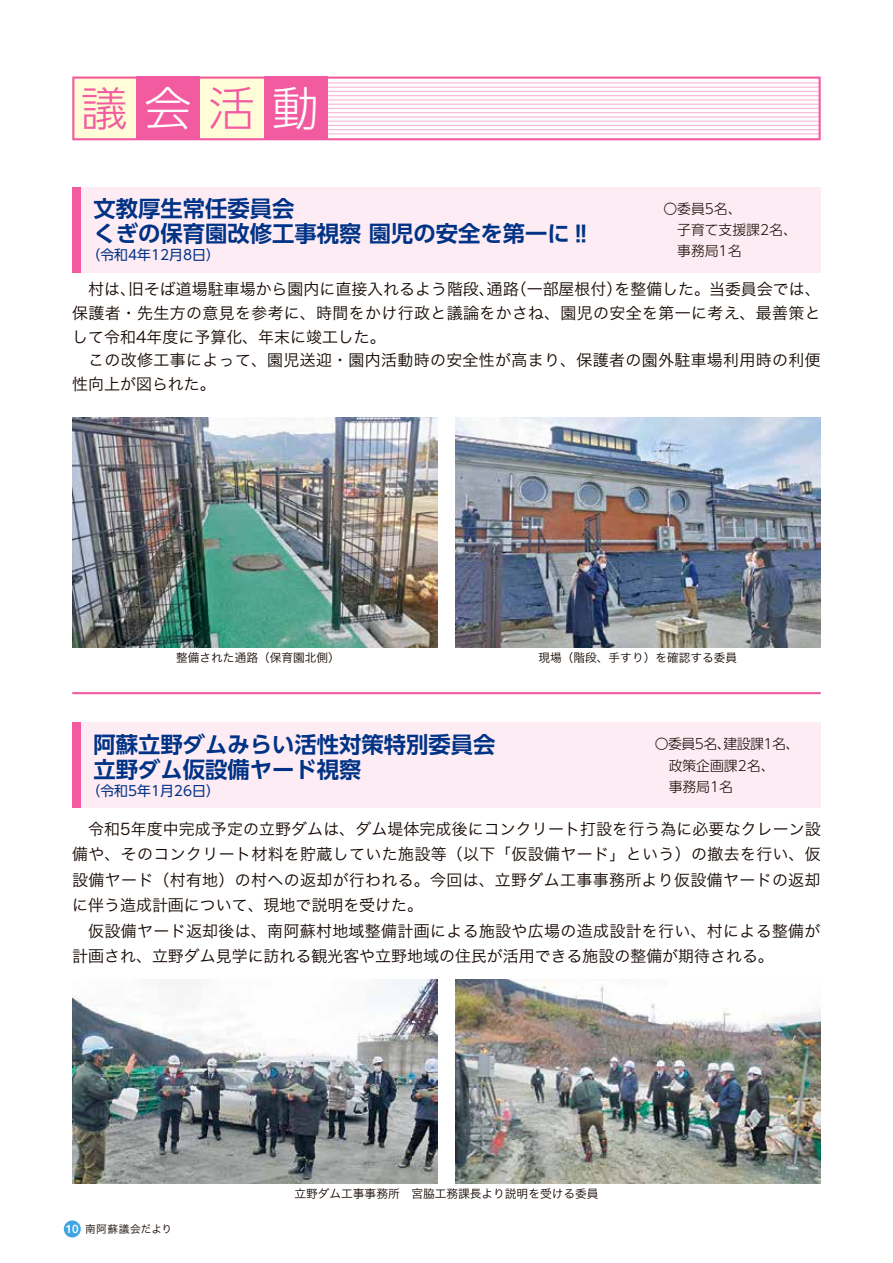
<style>
.page{position:relative;width:893px;height:1263px;background:#fff}
.page>*{position:absolute;margin:0;border:0;box-sizing:border-box;transform-origin:0 0}
.t1{font:300 46.5px "UD Shin Go Pro";color:#f35ba1}
.t2{font:700 22.35px/25.5px "UD Shin Go Pr 6 De";color:#003285}
.t3{font:15.9px/25.5px "Hira Kaku Std W3";letter-spacing:.02em;color:#140700;text-align:justify}
.t4{font:300 13.8px/21.3px "UD Shin Go Pr 6";color:#140700}
.t5{font:13.8px "UD Shin Go Pr 6";color:#003285}
.t6{font:11.7px "Hira Kaku Std W3";color:#140700}
.t7{font:10.65px "Hira Kaku Std W3";letter-spacing:.04em;color:#140700}
.s1{color:#fff}
.s2{font-family:"Helvetica Neue";font-weight:500;font-size:11.7px;color:#fff}
</style>
<div class="page">
<div style="left:72px;top:187px;width:749px;height:85px;background:#fdecf4"></div>
<div style="left:72px;top:187px;width:9px;height:85px;background:#f35ba1"></div>
<div style="left:72px;top:723px;width:749px;height:85px;background:#fdecf4"></div>
<div style="left:72px;top:723px;width:9px;height:85px;background:#f35ba1"></div>
<hr style="left:72px;top:692px;width:749px;height:2px;background:#f35ba1">
<svg style="left:72px;top:77px;width:749px;height:63px"></svg>
<div style="left:136px;top:77px;width:64px;height:63px;background:#f35ba1"></div>
<div style="left:264px;top:77px;width:63px;height:63px;background:#f35ba1"></div>
<img style="left:455px;top:979px;width:366px;height:204px">
<img style="left:455px;top:418px;width:366px;height:229px">
<img style="left:72px;top:979px;width:366px;height:204px">
<img style="left:72px;top:418px;width:366px;height:229px">
<div style="left:64px;top:1220px;width:17px;height:17px;background:#3fa5e1;border-radius:50%"></div>
<h1 class="t1" style="left:81px;top:71px;width:237px">議<span class="s1">会</span>活<span class="s1">動</span></h1>
<h2 class="t2" style="left:94px;top:195px;width:500px">文教厚生常任委員会<br>くぎの保育園改修工事視察 園児の安全を第一に‼</h2>
<p class="t5" style="left:87px;top:244px;width:135px">（令和4年12月8日）</p>
<p class="t4" style="left:663px;top:197px;width:135px">〇委員5名、<br>　子育て支援課2名、　事務局1名</p>
<p class="t3" style="left:72px;top:277px;width:750px;line-height:23.9px;text-indent:16px">村は、旧そば道場駐車場から園内に直接入れるよう階段、通路（一部屋根付）を整備した。当委員会では、保護者・ 先生方の意見を参考に、時間をかけ行政と議論をかさね、園児の安全を第一に考え、最善策として令和4年度に予算化、年末に竣工した。</p>
<p class="t3" style="left:72px;top:348px;width:750px;line-height:23.9px;text-indent:16px">この改修工事によって、園児送迎・ 園内活動時の安全性が高まり、保護者の園外駐車場利用時の利便性向上が図られた。</p>
<p class="t6" style="left:176px;top:649px;width:165px">整備された通路（保育園北側）</p>
<p class="t6" style="left:538px;top:649px;width:200px">現場（階段、手すり）を確認する委員</p>
<h2 class="t2" style="left:94px;top:731px;width:403px">阿蘇立野ダムみらい活性対策特別委員会立野ダム仮設備ヤード視察</h2>
<p class="t5" style="left:87px;top:780px;width:135px">（令和5年1月26日）</p>
<p class="t4" style="left:655px;top:733px;width:146px">〇委員5名、建設課1名、　政策企画課2名、<br>　事務局1名</p>
<p class="t3" style="left:72px;top:816px;width:750px;text-indent:16px">令和5年度中完成予定の立野ダムは、ダム堤体完成後にコンクリート打設を行う為に必要なクレーン設備や、そのコンクリート材料を貯蔵していた施設等（以下「仮設備ヤード」という）の撤去を行い、仮設備ヤード（村有地）の村への返却が行われる。今回は、立野ダム工事事務所より仮設備ヤードの返却に伴う造成計画について、現地で説明を受けた。</p>
<p class="t3" style="left:72px;top:918px;width:750px;text-indent:16px">仮設備ヤード返却後は、南阿蘇村地域整備計画による施設や広場の造成設計を行い、村による整備が計画され、立野ダム見学に訪れる観光客や立野地域の住民が活用できる施設の整備が期待される。</p>
<p class="t7" style="left:66px;top:1221px;width:108px"><span class="s2">10</span> 南阿蘇議会だより</p>
<p class="t6" style="left:294px;top:1184px;width:306px">立野ダム工事事務所　宮脇工務課長より説明を受ける委員</p>
</div>
